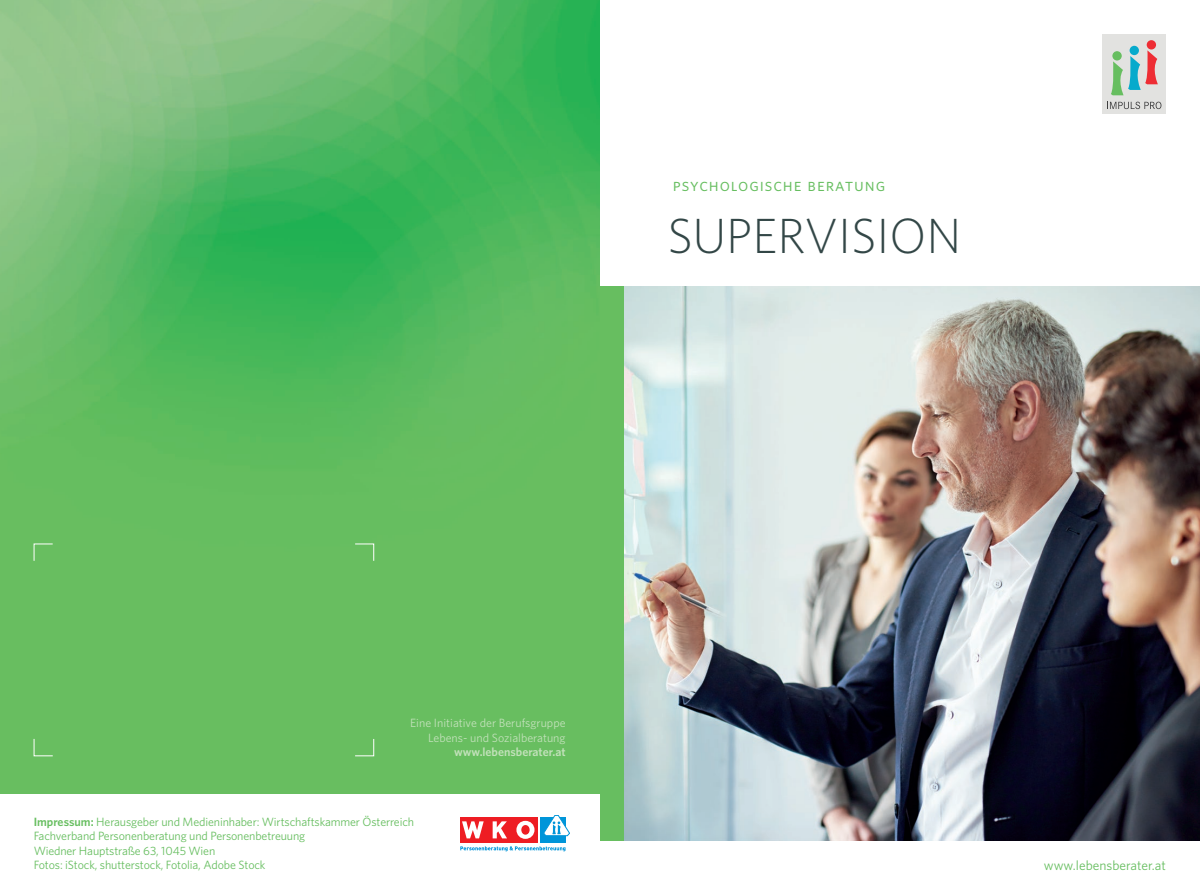
<style>
.page{position:relative;width:1200px;height:893px;background:#fff}
.page>*{position:absolute;margin:0;border:0;box-sizing:border-box;transform-origin:0 0}
.t1{font:300 49.5px "Whitney";color:#334747}
.t2{font:18px "Whitney Book SC";letter-spacing:.05em;color:#67be60}
.t3{font:13.5px "Whitney";color:#67be60}
.t4{font:12px/14.4px "Whitney";letter-spacing:-.01em;color:#67be60}
.t5{font:12px/14.4px "Whitney";color:#c2e1ba;text-align:right}
.t6{font:600 12px "Whitney";color:#c2e1ba}
.s1{font-weight:600}
</style>
<div class="page">
<img style="left:0;top:0;width:600px;height:793px">
<div style="left:33px;top:543px;width:341px;height:214px;background:#68be60"></div>
<div style="left:600px;top:286px;width:24px;height:555px;background:#67be60"></div>
<img style="left:624px;top:286px;width:575px;height:555px">
<div style="left:513px;top:817px;width:25px;height:26px;background:#ee1d23"></div>
<div style="left:486px;top:817px;width:25px;height:26px;background:#ee1d23"></div>
<svg style="left:492px;top:821px;width:15px;height:17px"></svg>
<div style="left:460px;top:817px;width:25px;height:26px;background:#ee1d23"></div>
<svg style="left:462px;top:821px;width:21px;height:17px"></svg>
<div style="left:540px;top:817px;width:25px;height:26px;background:#0095d9"></div>
<div style="left:516px;top:821px;width:18px;height:18px;background:#fff;border-radius:50%"></div>
<div style="left:521px;top:825px;width:8px;height:10px;background:#ee1d23;border-radius:50%"></div>
<svg style="left:460px;top:846px;width:105px;height:5px"></svg>
<svg style="left:544px;top:815px;width:25px;height:21px"></svg>
<div style="left:1102px;top:34px;width:63px;height:80px;background:#e2e2e0"></div>
<div style="left:1129px;top:46px;width:9px;height:9px;background:#06aacc;border-radius:50%"></div>
<div style="left:1146px;top:40px;width:9px;height:10px;background:#ee2d34;border-radius:50%"></div>
<svg style="left:1111px;top:50px;width:46px;height:45px"></svg>
<svg style="left:1107px;top:102px;width:54px;height:7px"></svg>
<h2 class="t2" style="left:672px;top:174px;width:214px">psychologische beratung</h2>
<h1 class="t1" style="left:667px;top:207px;width:295px">SUPERVISION</h1>
<p class="t5" style="left:410px;top:716px;width:157px">Eine Initiative der Berufsgruppe<br>Lebens- und Sozialberatung</p>
<p class="t6" style="left:454px;top:745px;width:113px">www.lebensberater.at</p>
<p class="t4" style="left:34px;top:814px;width:382px"><span class="s1">Impressum:</span> Herausgeber und Medieninhaber: Wirtschaftskammer Österreich Fachverband Personenberatung und Personenbetreuung<br>Wiedner Hauptstraße 63, 1045 Wien<br>Fotos: iStock, shutterstock, Fotolia, Adobe Stock</p>
<p class="t3" style="left:1043px;top:857px;width:124px">www.lebensberater.at</p>
</div>
